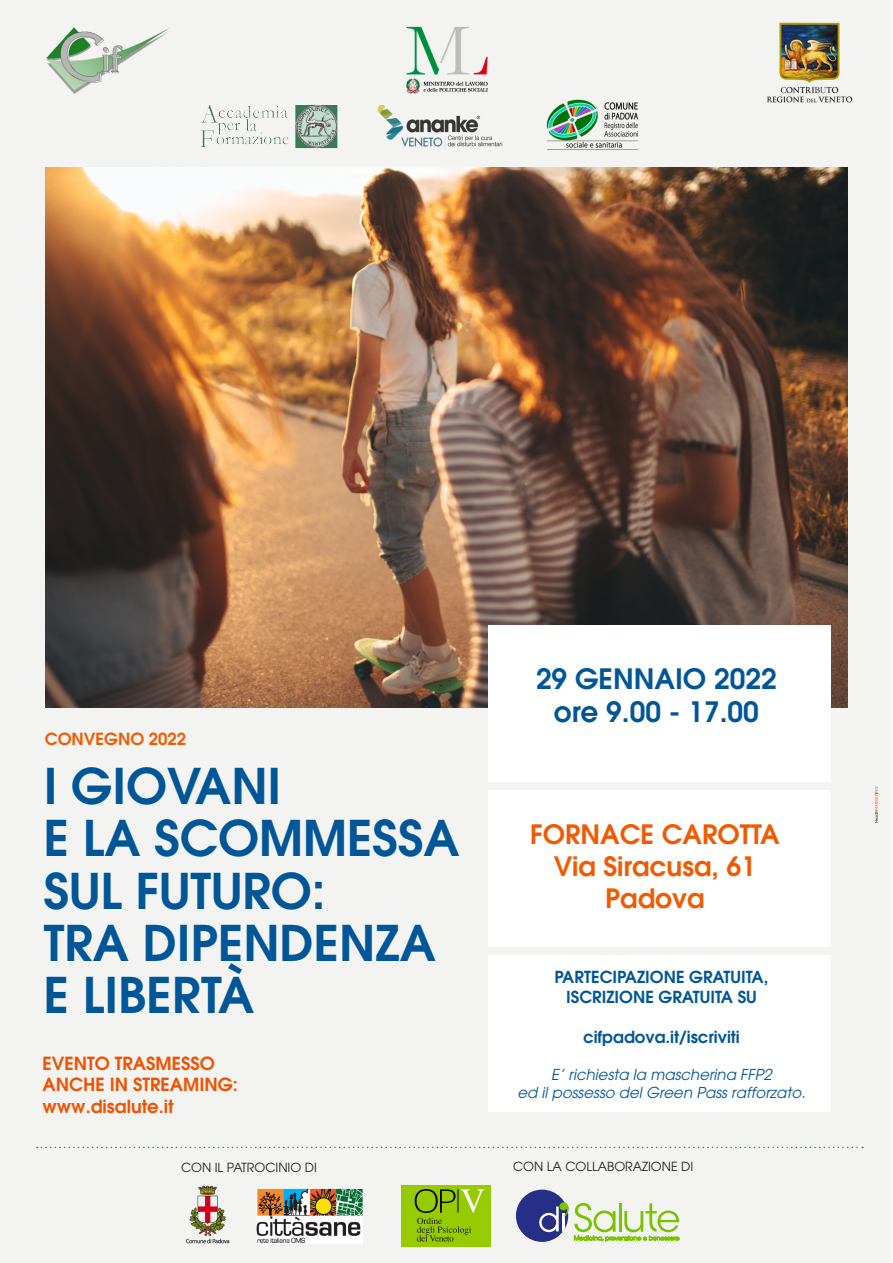
<style>
.page{position:relative;width:893px;height:1263px;background:#fff}
.page>*{position:absolute;margin:0;border:0;box-sizing:border-box;transform-origin:0 0}
.t1{font:600 48.9px "Avant Garde";color:#005697}
.t2{font:600 27.9px "Avant Garde";color:#005697}
.t3{font:600 26.55px "Avant Garde";color:#f15a00}
.t4{font:600 18px "Avant Garde";color:#f05200}
.t5{font:600 16.65px "Avant Garde";color:#f15a00}
.t6{font:600 16.5px "Avant Garde";color:#005697}
.t7{font:italic 15px "Avant Garde";color:#005697}
.t8{font:12.45px "Avant Garde";color:#21201c}
</style>
<div class="page">
<div style="left:0;top:0;width:890px;height:1263px;background:#f3f3f2"></div>
<svg style="left:875px;top:786px;width:3px;height:37px"></svg>
<img style="left:45px;top:168px;width:803px;height:539px">
<div style="left:488px;top:625px;width:342px;height:156px;background:#fff"></div>
<div style="left:488px;top:790px;width:342px;height:156px;background:#fff"></div>
<div style="left:488px;top:956px;width:342px;height:156px;background:#fff"></div>
<img style="left:47px;top:28px;width:122px;height:65px">
<img style="left:406px;top:26px;width:82px;height:68px">
<img style="left:767px;top:22px;width:86px;height:81px">
<img style="left:546px;top:99px;width:93px;height:51px">
<img style="left:185px;top:1185px;width:45px;height:59px">
<img style="left:256px;top:1189px;width:107px;height:55px">
<div style="left:402px;top:1185px;width:89px;height:61px;background:#96cb00"></div>
<svg style="left:415px;top:1189px;width:69px;height:52px"></svg>
<svg style="left:37px;top:1147px;width:826px;height:1px"></svg>
<div style="left:516px;top:1189px;width:52px;height:53px;background:#272e87;border-radius:50%"></div>
<svg style="left:539px;top:1202px;width:140px;height:39px"></svg>
<img style="left:200px;top:105px;width:138px;height:44px">
<img style="left:377px;top:105px;width:126px;height:43px">
<p class="t5" style="left:45px;top:728px;width:143px">CONVEGNO 2022</p>
<p class="t1" style="left:44px;top:754px;width:239px">I GIOVANI</p>
<p class="t1" style="left:44px;top:806px;width:417px">E LA SCOMMESSA</p>
<p class="t1" style="left:44px;top:858px;width:283px">SUL FUTURO:</p>
<p class="t1" style="left:44px;top:911px;width:394px">TRA DIPENDENZA</p>
<p class="t1" style="left:44px;top:963px;width:212px">E LIBERTÀ</p>
<p class="t4" style="left:43px;top:1051px;width:174px">EVENTO TRASMESSO</p>
<p class="t4" style="left:43px;top:1073px;width:197px">ANCHE IN STREAMING:</p>
<p class="t4" style="left:43px;top:1094px;width:133px">www.disalute.it</p>
<p class="t8" style="left:181px;top:1160px;width:137px">CON IL PATROCINIO DI</p>
<p class="t2" style="left:536px;top:660px;width:242px">29 GENNAIO 2022</p>
<p class="t2" style="left:554px;top:694px;width:206px">ore 9.00 - 17.00</p>
<p class="t3" style="left:530px;top:817px;width:251px">FORNACE CAROTTA</p>
<p class="t3" style="left:554px;top:849px;width:204px">Via Siracusa, 61</p>
<p class="t3" style="left:605px;top:881px;width:101px">Padova</p>
<p class="t6" style="left:555px;top:966px;width:215px">PARTECIPAZIONE GRATUITA,</p>
<p class="t6" style="left:566px;top:986px;width:192px">ISCRIZIONE GRATUITA SU</p>
<p class="t6" style="left:583px;top:1026px;width:158px">cifpadova.it/iscriviti</p>
<p class="t7" style="left:551px;top:1066px;width:222px">E’ richiesta la mascherina FFP2</p>
<p class="t7" style="left:517px;top:1084px;width:290px">ed il possesso del Green Pass rafforzato.</p>
<p class="t8" style="left:513px;top:1159px;width:182px">CON LA COLLABORAZIONE DI</p>
</div>
